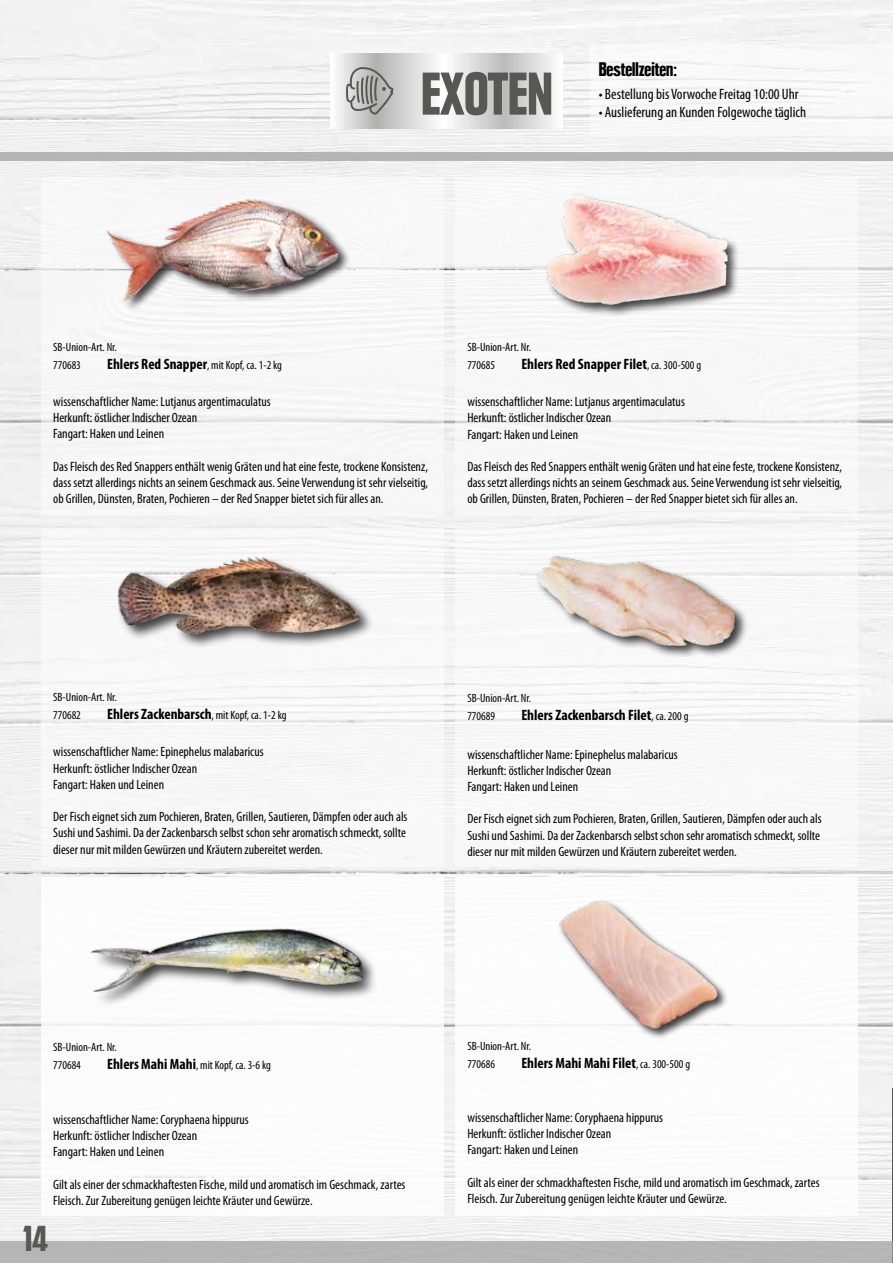
<style>
.page{position:relative;width:893px;height:1263px;background:#fff}
.page>*{position:absolute;margin:0;border:0;box-sizing:border-box;transform-origin:0 0}
.t1{font:900 condensed 59.4px "Plak";color:#575756}
.t2{font:900 condensed 37.5px "Plak Com";color:#575756}
.t3{font:900 condensed 19.5px "Plak Com";color:#000}
.t4{font:700 condensed 15px "Myriad Pro";color:#000}
.t5{font:condensed 15px "Myriad Pro";color:#000}
.t6{font:condensed 13.5px/16.2px "Myriad Pro";color:#000}
.t7{font:condensed 12px/18px "Myriad Pro";color:#000}
.s1{font-weight:700;font-size:15px}
.s2{font-weight:400;font-size:12px}
</style>
<div class="page">
<img style="left:0;top:0;width:893px;height:1241px">
<svg style="left:330px;top:53px;width:233px;height:76px"></svg>
<svg style="left:344px;top:66px;width:50px;height:52px;background:#adadad"></svg>
<div style="left:590px;top:44px;width:303px;height:92px;background:#fff"></div>
<hr style="left:892px;top:1088px;width:1px;height:175px;background:#575756">
<div style="left:0;top:152px;width:893px;height:9px;background:#b6b6b5"></div>
<div style="left:41px;top:528px;width:403px;height:338px;background:#f8f8f8"></div>
<img style="left:108px;top:543px;width:267px;height:104px">
<div style="left:41px;top:177px;width:403px;height:339px;background:#f7f7f7"></div>
<img style="left:104px;top:199px;width:249px;height:113px">
<div style="left:456px;top:528px;width:402px;height:338px;background:#f8f8f8"></div>
<img style="left:529px;top:548px;width:228px;height:138px">
<div style="left:456px;top:177px;width:402px;height:339px;background:#f7f7f7"></div>
<img style="left:531px;top:194px;width:217px;height:122px">
<div style="left:456px;top:877px;width:402px;height:339px;background:#fff"></div>
<img style="left:529px;top:867px;width:228px;height:172px">
<div style="left:41px;top:877px;width:403px;height:339px;background:#fff"></div>
<img style="left:88px;top:866px;width:295px;height:139px">
<div style="left:0;top:1241px;width:893px;height:22px;background:#b6b6b5"></div>
<p class="t7" style="left:53px;top:338px;width:65px">SB-Union-Art. Nr.<br>770683</p>
<p class="t7" style="left:107px;top:356px;width:176px"><span class="s1">Ehlers Red Snapper</span>, mit Kopf, ca. 1-2 kg</p>
<h1 class="t1" style="left:421px;top:59px;width:133px">EXOTEN</h1>
<h3 class="t3" style="left:599px;top:58px;width:80px">Bestellzeiten:</h3>
<p class="t5" style="left:599px;top:86px;width:201px">• Bestellung bis Vorwoche Freitag 10:00 Uhr</p>
<p class="t5" style="left:599px;top:104px;width:209px">• Auslieferung an Kunden Folgewoche täglich</p>
<p class="t7" style="left:467px;top:338px;width:65px">SB-Union-Art. Nr.<br>770685</p>
<p class="t4" style="left:521px;top:355px;width:181px">Ehlers Red Snapper Filet<span class="s2">, ca. 300-500 g</span></p>
<p class="t6" style="left:53px;top:394px;width:219px">wissenschaftlicher Name: Lutjanus argentimaculatus<br>Herkunft: östlicher Indischer Ozean<br>Fangart: Haken und Leinen</p>
<p class="t6" style="left:53px;top:458px;width:376px;text-align:justify">Das Fleisch des Red Snappers enthält wenig Gräten und hat eine feste, trockene Konsistenz, dass setzt allerdings nichts an seinem Geschmack aus. Seine Verwendung ist sehr vielseitig, ob Grillen, Dünsten, Braten, Pochieren – der Red Snapper bietet sich für alles an.</p>
<p class="t6" style="left:467px;top:394px;width:219px">wissenschaftlicher Name: Lutjanus argentimaculatus<br>Herkunft: östlicher Indischer Ozean<br>Fangart: Haken und Leinen</p>
<p class="t6" style="left:467px;top:459px;width:376px;text-align:justify">Das Fleisch des Red Snappers enthält wenig Gräten und hat eine feste, trockene Konsistenz, dass setzt allerdings nichts an seinem Geschmack aus. Seine Verwendung ist sehr vielseitig, ob Grillen, Dünsten, Braten, Pochieren – der Red Snapper bietet sich für alles an.</p>
<p class="t7" style="left:53px;top:688px;width:65px">SB-Union-Art. Nr.<br>770682</p>
<p class="t4" style="left:107px;top:706px;width:181px">Ehlers Zackenbarsch<span class="s2">, mit Kopf, ca. 1-2 kg</span></p>
<p class="t7" style="left:467px;top:689px;width:65px">SB-Union-Art. Nr.<br>770689</p>
<p class="t4" style="left:521px;top:707px;width:169px">Ehlers Zackenbarsch Filet<span class="s2">, ca. 200 g</span></p>
<p class="t6" style="left:53px;top:744px;width:212px">wissenschaftlicher Name: Epinephelus malabaricus<br>Herkunft: östlicher Indischer Ozean<br>Fangart: Haken und Leinen</p>
<p class="t6" style="left:53px;top:809px;width:356px;text-align:justify">Der Fisch eignet sich zum Pochieren, Braten, Grillen, Sautieren, Dämpfen oder auch als Sushi und Sashimi. Da der Zackenbarsch selbst schon sehr aromatisch schmeckt, sollte dieser nur mit milden Gewürzen und Kräutern zubereitet werden.</p>
<p class="t6" style="left:467px;top:746px;width:212px">wissenschaftlicher Name: Epinephelus malabaricus<br>Herkunft: östlicher Indischer Ozean<br>Fangart: Haken und Leinen</p>
<p class="t6" style="left:467px;top:811px;width:356px;text-align:justify">Der Fisch eignet sich zum Pochieren, Braten, Grillen, Sautieren, Dämpfen oder auch als Sushi und Sashimi. Da der Zackenbarsch selbst schon sehr aromatisch schmeckt, sollte dieser nur mit milden Gewürzen und Kräutern zubereitet werden.</p>
<p class="t7" style="left:53px;top:1039px;width:65px">SB-Union-Art. Nr.<br>770684</p>
<p class="t7" style="left:107px;top:1057px;width:165px"><span class="s1">Ehlers Mahi Mahi</span>, mit Kopf, ca. 3-6 kg</p>
<p class="t7" style="left:467px;top:1038px;width:65px">SB-Union-Art. Nr.<br>770686</p>
<p class="t4" style="left:521px;top:1055px;width:170px">Ehlers Mahi Mahi Filet<span class="s2">, ca. 300-500 g</span></p>
<p class="t6" style="left:53px;top:1111px;width:197px">wissenschaftlicher Name: Coryphaena hippurus<br>Herkunft: östlicher Indischer Ozean<br>Fangart: Haken und Leinen</p>
<p class="t6" style="left:53px;top:1176px;width:354px">Gilt als einer der schmackhaftesten Fische, mild und aromatisch im Geschmack, zartes<br>Fleisch. Zur Zubereitung genügen leichte Kräuter und Gewürze.</p>
<p class="t6" style="left:467px;top:1109px;width:197px">wissenschaftlicher Name: Coryphaena hippurus<br>Herkunft: östlicher Indischer Ozean<br>Fangart: Haken und Leinen</p>
<p class="t6" style="left:467px;top:1174px;width:354px">Gilt als einer der schmackhaftesten Fische, mild und aromatisch im Geschmack, zartes<br>Fleisch. Zur Zubereitung genügen leichte Kräuter und Gewürze.</p>
<h2 class="t2" style="left:23px;top:1215px;width:26px">14</h2>
</div>
